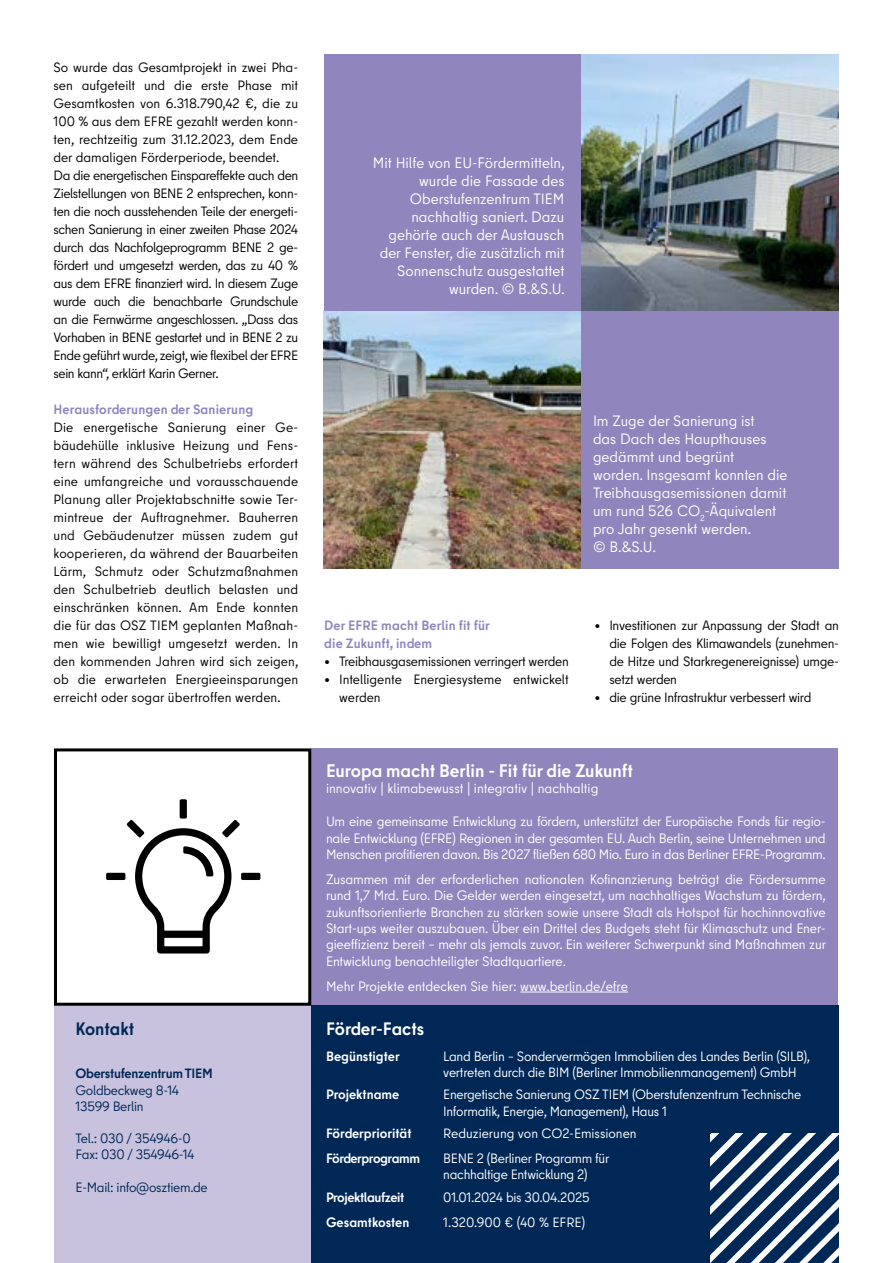
<style>
.page{position:relative;width:893px;height:1263px;background:#fff}
.page>*{position:absolute;margin:0;border:0;box-sizing:border-box;transform-origin:0 0}
.t1{font:700 18.15px "Berlin Type";color:#fff}
.t2{font:700 18px "Berlin Type";letter-spacing:-.005em;color:#fff}
.t3{font:700 18px "Berlin Type";color:#002856}
.t4{font:15px/18px "Berlin Type";color:#fff;text-align:right}
.t5{font:13.65px/16.4px "Berlin Type";letter-spacing:-.01em;color:#fff;text-align:justify}
.t6{font:13.5px/18px "Berlin Type";letter-spacing:-.03em;color:#000;text-align:justify}
.t7{font:13.5px/16.2px "Berlin Type";letter-spacing:-.02em;color:#fff}
.t8{font:13.5px/16.2px "Berlin Type";letter-spacing:-.02em;color:#002856}
.t9{font:700 13.5px/18px "Berlin Type";letter-spacing:.01em;color:#9185be}
.t10{font:700 13.5px "Berlin Type";letter-spacing:-.005em;color:#fff}
.t11{font:13.5px "Berlin Type";color:#fff}
.t12{font:13.5px/18px "Berlin Type";color:#000}
.t13{font:700 13.5px "Berlin Type";letter-spacing:-.03em;color:#fff}
.t14{font:700 13.5px "Berlin Type";letter-spacing:-.02em;color:#002856}
</style>
<div class="page">
<div style="left:54px;top:1006px;width:257px;height:257px;background:#c8c2df"></div>
<div style="left:311px;top:748px;width:527px;height:258px;background:#9185be"></div>
<hr style="left:520px;top:992px;width:108px;height:1px;background:#fff">
<div style="left:324px;top:54px;width:257px;height:257px;background:#9185be"></div>
<img style="left:582px;top:54px;width:257px;height:257px">
<img style="left:324px;top:311px;width:257px;height:257px">
<div style="left:582px;top:311px;width:257px;height:257px;background:#9185be"></div>
<div style="left:311px;top:1006px;width:528px;height:257px;background:#002856"></div>
<div style="left:54px;top:748px;width:257px;height:258px;border:3px solid #000"></div>
<svg style="left:710px;top:1133px;width:129px;height:129px"></svg>
<div style="left:180px;top:799px;width:7px;height:19px;background:#000;border-radius:2px"></div>
<div style="left:106px;top:873px;width:19px;height:7px;background:#000;border-radius:2px"></div>
<div style="left:241px;top:873px;width:19px;height:7px;background:#000;border-radius:2px"></div>
<svg style="left:127px;top:820px;width:113px;height:133px"></svg>
<p class="t6" style="left:54px;top:58px;width:246px;text-align:left">So wurde das Gesamtprojekt in zwei Pha&shy;sen aufgeteilt und die erste Phase mit Gesamtkosten von 6.318.790,42 €, die zu 100 % aus dem EFRE gezahlt werden konn&shy;ten, rechtzeitig zum 31.12.2023, dem Ende der damaligen Förderperiode, beendet.<br>Da die energetischen Einspareffekte auch den Zielstellungen von BENE 2 entsprechen, konn&shy;ten die noch ausstehenden Teile der energeti&shy;schen Sanierung in einer zweiten Phase 2024 durch das Nachfolgeprogramm BENE 2 ge&shy;fördert und umgesetzt werden, das zu 40 % aus dem EFRE finanziert wird. In diesem Zuge wurde auch die benachbarte Grundschule an die Fernwärme angeschlossen. „Dass das Vorhaben in BENE gestartet und in BENE 2 zu Ende geführt wurde, zeigt, wie flexibel der EFRE sein kann“, erklärt Karin Gerner.</p>
<p class="t9" style="left:54px;top:400px;width:201px">Herausforderungen der Sanierung</p>
<p class="t6" style="left:54px;top:418px;width:246px">Die energetische Sanierung einer Ge&shy;bäudehülle inklusive Heizung und Fens&shy;tern während des Schulbetriebs erfordert eine umfangreiche und vorausschauende Planung aller Projektabschnitte sowie Ter&shy;mintreue der Auftragnehmer. Bauherren und Gebäudenutzer müssen zudem gut kooperieren, da während der Bauarbeiten Lärm, Schmutz oder Schutzmaßnahmen den Schulbetrieb deutlich belasten und einschränken können. Am Ende konnten die für das OSZ TIEM geplanten Maßnah&shy;men wie bewilligt umgesetzt werden. In den kommenden Jahren wird sich zeigen, ob die erwarteten Energieeinsparungen erreicht oder sogar übertroffen werden.</p>
<h2 class="t3" style="left:76px;top:1017px;width:60px">Kontakt</h2>
<p class="t14" style="left:76px;top:1065px;width:139px">Oberstufenzentrum TIEM</p>
<p class="t8" style="left:76px;top:1082px;width:105px">Goldbeckweg 8-14<br>13599 Berlin</p>
<p class="t8" style="left:76px;top:1130px;width:121px">Tel.: 030 / 354946-0<br>Fax: 030 / 354946-14</p>
<p class="t8" style="left:76px;top:1179px;width:134px">E-Mail: info@osztiem.de</p>
<p class="t4" style="left:373px;top:154px;width:193px">Mit Hilfe von EU-Fördermitteln, wurde die Fassade des<br>Oberstufenzentrum TIEM nachhaltig saniert. Dazu gehörte auch der Austausch der Fenster, die zusätzlich mit<br>Sonnenschutz ausgestattet wurden. © B.&amp;S.U.</p>
<p class="t4" style="left:593px;top:411px;width:196px;text-align:left">Im Zuge der Sanierung ist<br>das Dach des Haupthauses gedämmt und begrünt worden. Insgesamt konnten die<br>Treibhausgasemissionen damit um rund 526 CO<sub>2</sub>-Äquivalent pro Jahr gesenkt werden.<br>© B.&amp;S.U.</p>
<p class="t9" style="left:324px;top:616px;width:167px">Der EFRE macht Berlin fit für die Zukunft, indem</p>
<p class="t6" style="left:324px;top:652px;width:246px">• Treibhausgasemissionen verringert werden</p>
<p class="t12" style="left:339px;top:670px;width:231px;text-indent:-15px">• Intelligente Energiesysteme entwickelt werden</p>
<p class="t6" style="left:609px;top:616px;width:231px;text-indent:-15px">• Investitionen zur Anpassung der Stadt an die Folgen des Klimawandels (zunehmen&shy;de Hitze und Starkregenereignisse) umge&shy;setzt werden</p>
<p class="t6" style="left:594px;top:688px;width:219px">• die grüne Infrastruktur verbessert wird</p>
<h1 class="t1" style="left:326px;top:759px;width:308px">Europa macht Berlin - Fit für die Zukunft</h1>
<p class="t5" style="left:326px;top:781px;width:274px">innovativ | klimabewusst | integrativ | nachhaltig</p>
<p class="t5" style="left:326px;top:813px;width:501px">Um eine gemeinsame Entwicklung zu fördern, unterstützt der Europäische Fonds für regio&shy;nale Entwicklung (EFRE) Regionen in der gesamten EU. Auch Berlin, seine Unternehmen und Menschen profitieren davon. Bis 2027 fließen 680 Mio. Euro in das Berliner EFRE-Programm.</p>
<p class="t5" style="left:326px;top:871px;width:501px">Zusammen mit der erforderlichen nationalen Kofinanzierung beträgt die Fördersumme rund 1,7 Mrd. Euro. Die Gelder werden eingesetzt, um nachhaltiges Wachstum zu fördern, zukunftsorientierte Branchen zu stärken sowie unsere Stadt als Hotspot für hochinnovative Start-ups weiter auszubauen. Über ein Drittel des Budgets steht für Klimaschutz und Ener&shy;gieeffizienz bereit – mehr als jemals zuvor. Ein weiterer Schwerpunkt sind Maßnahmen zur Entwicklung benachteiligter Stadtquartiere.</p>
<p class="t5" style="left:326px;top:978px;width:303px">Mehr Projekte entdecken Sie hier: www.berlin.de/efre</p>
<h2 class="t2" style="left:326px;top:1017px;width:100px">Förder-Facts</h2>
<p class="t10" style="left:326px;top:1048px;width:75px">Begünstigter</p>
<p class="t7" style="left:443px;top:1048px;width:368px">Land Berlin – Sondervermögen Immobilien des Landes Berlin (SILB), vertreten durch die BIM (Berliner Immobilienmanagement) GmbH</p>
<p class="t10" style="left:326px;top:1086px;width:75px">Projektname</p>
<p class="t7" style="left:443px;top:1087px;width:359px">Energetische Sanierung OSZ TIEM (Oberstufenzentrum Technische<br>Informatik, Energie, Management), Haus 1</p>
<p class="t10" style="left:326px;top:1124px;width:87px">Förderpriorität</p>
<p class="t11" style="left:443px;top:1125px;width:195px">Reduzierung von CO2-Emissionen</p>
<p class="t13" style="left:326px;top:1150px;width:96px">Förderprogramm</p>
<p class="t7" style="left:443px;top:1150px;width:167px">BENE 2 (Berliner Programm für nachhaltige Entwicklung 2)</p>
<p class="t13" style="left:326px;top:1188px;width:80px">Projektlaufzeit</p>
<p class="t7" style="left:443px;top:1189px;width:148px">01.01.2024 bis 30.04.2025</p>
<p class="t10" style="left:326px;top:1214px;width:85px">Gesamtkosten</p>
<p class="t11" style="left:443px;top:1214px;width:144px">1.320.900 € (40 % EFRE)</p>
</div>
